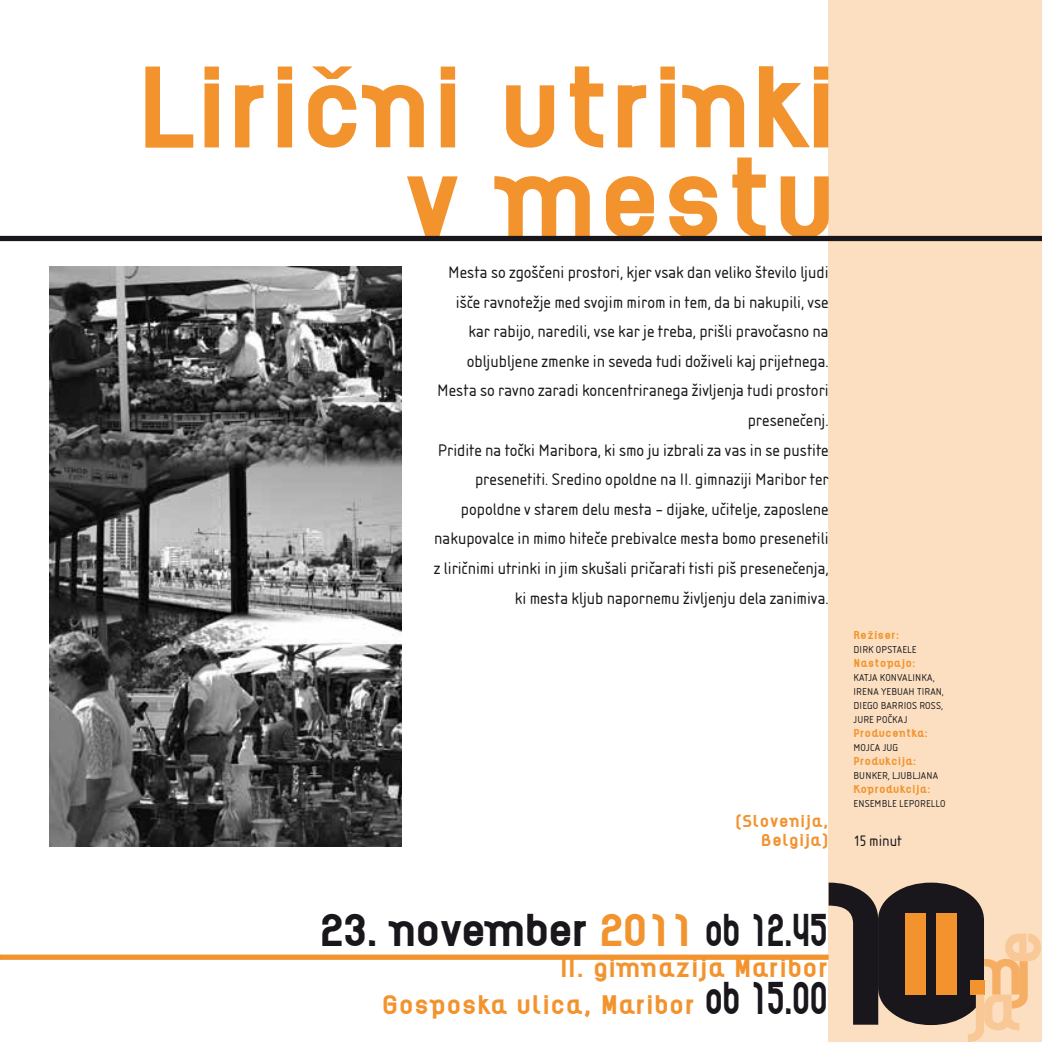
<style>
.page{position:relative;width:1042px;height:1042px;background:#fff}
.page>*{position:absolute;margin:0;border:0;box-sizing:border-box;transform-origin:0 0}
.t1{font:105px/91px "XA Ikelso Bisbold";letter-spacing:-.045em;color:#f2932e;text-align:right}
.t2{font:42px "XA Ikelso Bisbold";letter-spacing:-.08em;color:#1a171c}
.t3{font:24.5px/36.9px "XA Ikelso Bisbold";letter-spacing:-.015em;color:#f2932e;text-align:right}
.t4{font:17.5px/29.6px "Isonorm DOT";color:#1a171c;text-align:right}
.t5{font:15.75px/18.9px "XA Ikelso Bisbold";letter-spacing:-.005em;color:#f2932e;text-align:right}
.t6{font:15.75px "Isonorm DOT";color:#1a171c}
.t7{font:10.5px "Isonorm DOT";letter-spacing:.015em;color:#1a171c}
.t8{font:10.5px "XA Ikelso Bisbold";color:#f2932e}
.s1{color:#f2932e}
.s2{font-size:42px;color:#1a171c}
</style>
<div class="page">
<div style="left:828px;top:0;width:214px;height:1042px;background:#fbdfc0"></div>
<img style="left:50px;top:266px;width:352px;height:580px">
<svg style="left:828px;top:882px;width:213px;height:160px"></svg>
<div style="left:0;top:954px;width:828px;height:6px;background:#f2932e"></div>
<div style="left:0;top:236px;width:1042px;height:5px;background:#1a171c"></div>
<h1 class="t1" style="left:137px;top:65px;width:704px">Lirični utrinki v mestu</h1>
<p class="t4" style="left:434px;top:257px;width:396px">Mesta so zgoščeni prostori, kjer vsak dan veliko število ljudi išče ravnotežje med svojim mirom in tem, da bi nakupili, vse kar rabijo, naredili, vse kar je treba, prišli pravočasno na obljubljene zmenke in seveda tudi doživeli kaj prijetnega.<br>Mesta so ravno zaradi koncentriranega življenja tudi prostori presenečenj.<br>Pridite na točki Maribora, ki smo ju izbrali za vas in se pustite presenetiti. Sredino opoldne na II. gimnaziji Maribor ter popoldne v starem delu mesta – dijake, učitelje, zaposlene nakupovalce in mimo hiteče prebivalce mesta bomo presenetili z liričnimi utrinki in jim skušali pričarati tisti piš presenečenja, ki mesta kljub napornemu življenju dela zanimiva.</p>
<p class="t5" style="left:735px;top:812px;width:95px">(Slovenija,<br>Belgija)</p>
<p class="t8" style="left:853px;top:630px;width:47px">Režiser:</p>
<p class="t7" style="left:853px;top:644px;width:29px">Dirk Opstaele</p>
<p class="t8" style="left:853px;top:658px;width:64px">Nastopajo:</p>
<p class="t7" style="left:853px;top:672px;width:11px">Katja</p>
<p class="t7" style="left:880px;top:672px;width:18px">Konvalinka</p>
<p class="t7" style="left:933px;top:672px;width:3px">,</p>
<p class="t7" style="left:853px;top:686px;width:9px">IrenaYebuah</p>
<p class="t7" style="left:917px;top:686px;width:11px">Tiran</p>
<p class="t7" style="left:942px;top:686px;width:3px">,</p>
<p class="t7" style="left:853px;top:700px;width:39px">DiegoBarri</p>
<p class="t7" style="left:906px;top:700px;width:38px">os Ross,</p>
<p class="t7" style="left:853px;top:714px;width:9px">Jure</p>
<p class="t7" style="left:876px;top:714px;width:22px">Počkaj</p>
<p class="t8" style="left:853px;top:727px;width:76px">Producentka:</p>
<p class="t7" style="left:853px;top:742px;width:40px">Mojca Jug</p>
<p class="t8" style="left:853px;top:755px;width:64px">Produkcija:</p>
<p class="t7" style="left:853px;top:770px;width:13px">Bunker</p>
<p class="t7" style="left:888px;top:770px;width:16px">, Ljubljana</p>
<p class="t8" style="left:853px;top:783px;width:79px">Koprodukcija:</p>
<p class="t7" style="left:853px;top:798px;width:12px">Ensemble</p>
<p class="t7" style="left:899px;top:798px;width:27px">Leporell</p>
<p class="t7" style="left:940px;top:798px;width:7px">o</p>
<p class="t6" style="left:853px;top:832px;width:50px">15 minut</p>
<h2 class="t2" style="left:319px;top:906px;width:511px">23. november <span class="s1">2011</span> ob 12.45</h2>
<h3 class="t3" style="left:381px;top:950px;width:448px">II. gimnazija Maribor<br>Gosposka ulica, Maribor <span class="s2">ob 15.00</span></h3>
</div>
